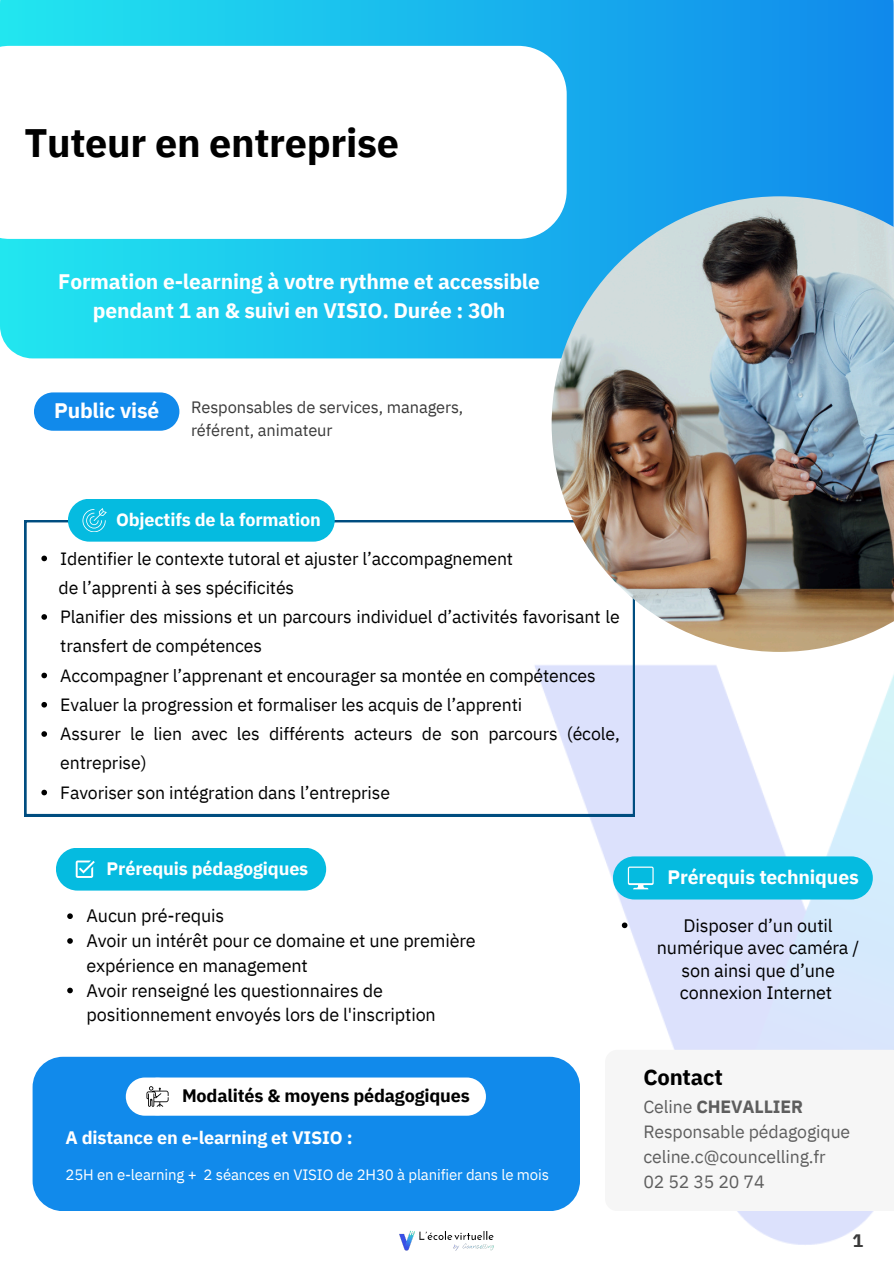
<style>
.page{position:relative;width:894px;height:1264px;background:#fff}
.page>*{position:absolute;margin:0;border:0;box-sizing:border-box;transform-origin:0 0}
.t1{font:700 39.6px "IBM Plex Sans";letter-spacing:-.01em;color:#000}
.t2{font:700 22.05px "IBM Plex Sans";letter-spacing:-.01em;color:#000}
.t3{font:700 21px/29.2px "IBM Plex Sans";letter-spacing:-.01em;color:#fff;text-align:center}
.t4{font:700 19.35px "IBM Plex Sans";letter-spacing:-.01em;color:#fff}
.t5{font:18px/22.5px "IBM Plex Sans";letter-spacing:-.01em;color:#000}
.t6{font:700 18px "IBM Plex Sans";letter-spacing:-.01em;color:#fff}
.t7{font:700 18px "IBM Plex Sans";letter-spacing:-.01em;color:#000}
.t8{font:700 18px "IBM Plex Sans";color:#3b3b3b}
.t9{font:17.7px/29.2px "IBM Plex Sans";letter-spacing:-.005em;color:#000}
.t10{font:17.7px/24.8px "IBM Plex Sans";letter-spacing:-.005em;color:#5e5e5e}
.t11{font:16.5px/22.5px "IBM Plex Sans";letter-spacing:-.005em;color:#3b3b3b}
.t12{font:15px "IBM Plex Sans";letter-spacing:-.01em;color:#fff}
.s1{font-weight:700}
</style>
<div class="page">
<img style="left:474px;top:652px;width:419px;height:599px">
<svg style="left:0;top:0;width:893px;height:358px;background:#19b5ed"></svg>
<svg style="left:0;top:46px;width:566px;height:193px"></svg>
<svg style="left:34px;top:392px;width:145px;height:39px;background:#2192ec"></svg>
<img style="left:399px;top:1230px;width:95px;height:20px">
<div style="left:612px;top:856px;width:260px;height:43px;background:#05bbe0;border-radius:22px"></div>
<svg style="left:627px;top:866px;width:26px;height:23px"></svg>
<div style="left:56px;top:847px;width:270px;height:43px;background:#05bbe0;border-radius:21px"></div>
<svg style="left:76px;top:860px;width:19px;height:17px"></svg>
<div style="left:33px;top:1056px;width:547px;height:155px;background:#118aeb;border-radius:30px"></div>
<div style="left:126px;top:1077px;width:360px;height:38px;background:#fff;border-radius:19px"></div>
<svg style="left:146px;top:1086px;width:22px;height:20px"></svg>
<svg style="left:24px;top:520px;width:610px;height:296px"></svg>
<div style="left:68px;top:499px;width:266px;height:42px;background:#05bbe0;border-radius:21px"></div>
<svg style="left:82px;top:508px;width:25px;height:24px"></svg>
<svg style="left:41px;top:555px;width:6px;height:6px"></svg>
<svg style="left:41px;top:614px;width:6px;height:5px"></svg>
<svg style="left:41px;top:672px;width:6px;height:6px"></svg>
<svg style="left:41px;top:702px;width:6px;height:5px"></svg>
<svg style="left:41px;top:731px;width:6px;height:5px"></svg>
<svg style="left:41px;top:789px;width:6px;height:6px"></svg>
<img style="left:551px;top:196px;width:342px;height:456px">
<div style="left:605px;top:1049px;width:288px;height:162px;background:#f6f6f6"></div>
<svg style="left:67px;top:913px;width:6px;height:6px"></svg>
<svg style="left:67px;top:938px;width:6px;height:5px"></svg>
<svg style="left:67px;top:987px;width:6px;height:6px"></svg>
<svg style="left:621px;top:922px;width:6px;height:6px"></svg>
<p class="t1" style="left:24px;top:116px;width:376px">Tuteur en entreprise</p>
<p class="t3" style="left:58px;top:266px;width:483px">Formation e-learning à votre rythme et accessible pendant 1 an &amp; suivi en VISIO. Durée : 30h</p>
<h2 class="t3" style="left:54px;top:396px;width:106px">Public visé</h2>
<h4 class="t11" style="left:191px;top:396px;width:274px">Responsables de services, managers, référent, animateur</h4>
<p class="t6" style="left:116px;top:507px;width:206px">Objectifs de la formation</p>
<h2 class="t9" style="left:60px;top:543px;width:454px">Identifier le contexte tutoral et ajuster l’accompagnement</h2>
<h4 class="t9" style="left:58px;top:572px;width:237px">de l’apprenti à ses spécificités</h4>
<p class="t9" style="left:60px;top:602px;width:561px">Planifier des missions et un parcours individuel d’activités favorisant le transfert de compétences</p>
<h3 class="t9" style="left:60px;top:660px;width:537px">Accompagner l’apprenant et encourager sa montée en compétences</h3>
<p class="t9" style="left:60px;top:689px;width:463px">Evaluer la progression et formaliser les acquis de l’apprenti</p>
<h4 class="t9" style="left:60px;top:719px;width:561px">Assurer le lien avec les différents acteurs de son parcours (école, entreprise)</h4>
<p class="t9" style="left:60px;top:777px;width:331px">Favoriser son intégration dans l’entreprise</p>
<p class="t6" style="left:107px;top:856px;width:203px">Prérequis pédagogiques</p>
<p class="t5" style="left:86px;top:904px;width:139px">Aucun pré-requis</p>
<p class="t5" style="left:86px;top:928px;width:390px;line-height:24.8px">Avoir un intérêt pour ce domaine et une première expérience en management</p>
<h3 class="t5" style="left:86px;top:977px;width:350px;line-height:24.8px">Avoir renseigné les questionnaires de positionnement envoyés lors de l'inscription</h3>
<p class="t7" style="left:182px;top:1083px;width:289px">Modalités &amp; moyens pédagogiques</p>
<h3 class="t6" style="left:65px;top:1125px;width:288px">A distance en e-learning et VISIO :</h3>
<p class="t12" style="left:65px;top:1164px;width:485px">25H en e-learning + 2 séances en VISIO de 2H30 à planifier dans le mois</p>
<h2 class="t4" style="left:667px;top:864px;width:193px">Prérequis techniques</h2>
<p class="t5" style="left:656px;top:913px;width:204px;text-align:center">Disposer d’un outil numérique avec caméra / son ainsi que d’une connexion Internet</p>
<p class="t2" style="left:643px;top:1062px;width:81px">Contact</p>
<p class="t10" style="left:643px;top:1094px;width:208px">Celine <span class="s1">CHEVALLIER<br></span>Responsable pédagogique celine.c@councelling.fr<br>02 52 35 20 74</p>
<p class="t8" style="left:852px;top:1227px;width:12px">1</p>
</div>
